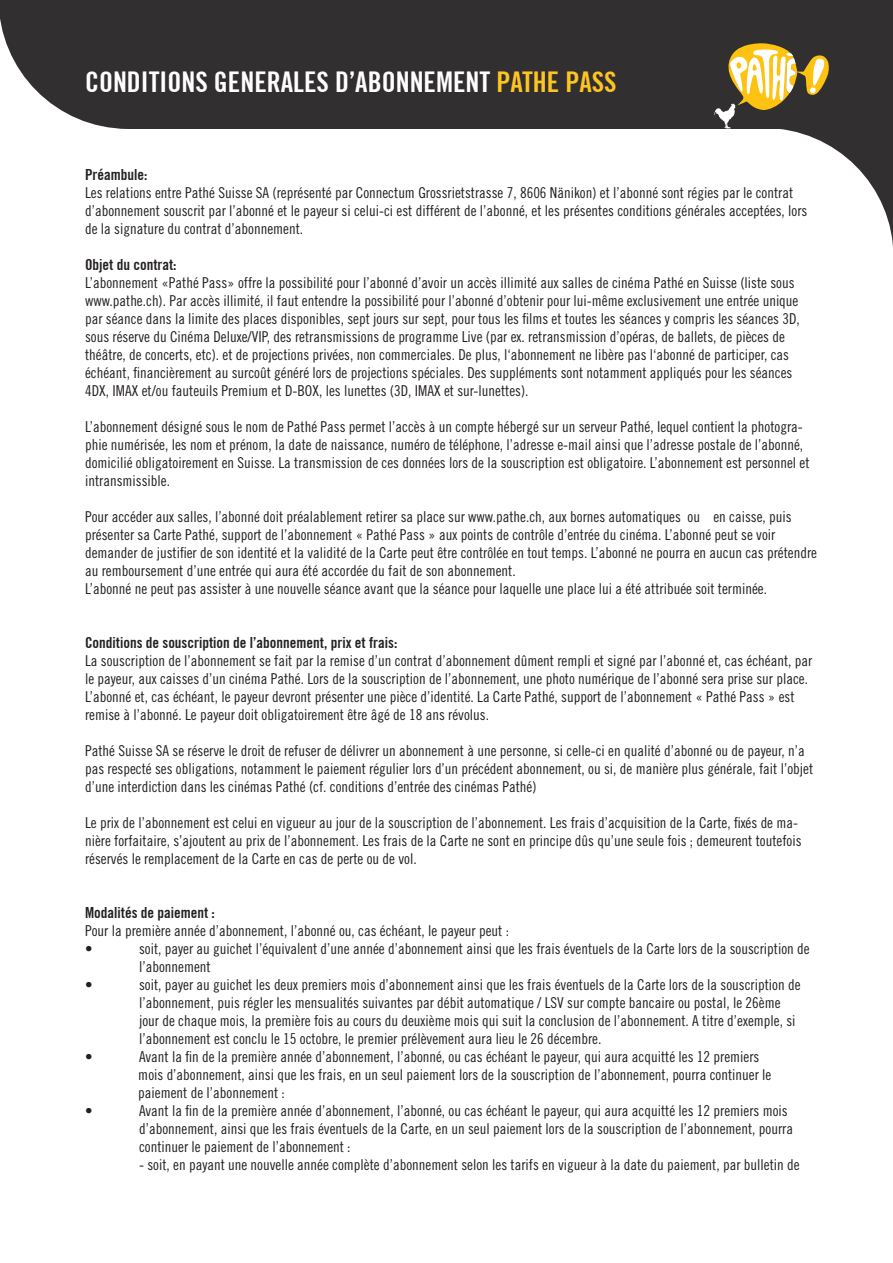
<style>
.page{position:relative;width:893px;height:1263px;background:#fff}
.page>*{position:absolute;margin:0;border:0;box-sizing:border-box;transform-origin:0 0}
.t1{font:27.9px "Trade Gothic Bold Cond Twenty";color:#fff}
.t2{font:15px/18px "Trade Gothic Cond Eighteen";color:#231f20}
.t3{font:15px "Trade Gothic Bold Cond Twenty";color:#231f20}
.s1{color:#fec422}
</style>
<div class="page">
<div style="left:0;top:0;width:893px;height:128px;background:#312f30"></div>
<svg style="left:0;top:19px;width:128px;height:110px"></svg>
<svg style="left:714px;top:43px;width:179px;height:203px"></svg>
<p class="t1" style="left:85px;top:65px;width:533px">CONDITIONS GENERALES D’ABONNEMENT <span class="s1">PATHE PASS</span></p>
<p class="t3" style="left:85px;top:166px;width:64px">Préambule:</p>
<p class="t2" style="left:85px;top:184px;width:724px">Les relations entre Pathé Suisse SA (représenté par Connectum Grossrietstrasse 7, 8606 Nänikon) et l’abonné sont régies par le contrat d’abonnement souscrit par l’abonné et le payeur si celui-ci est différent de l’abonné, et les présentes conditions générales acceptées, lors de la signature du contrat d’abonnement.</p>
<p class="t3" style="left:85px;top:256px;width:93px">Objet du contrat:</p>
<p class="t2" style="left:85px;top:274px;width:716px">L’abonnement «Pathé Pass» offre la possibilité pour l’abonné d’avoir un accès illimité aux salles de cinéma Pathé en Suisse (liste sous www.pathe.ch). Par accès illimité, il faut entendre la possibilité pour l’abonné d’obtenir pour lui-même exclusivement une entrée unique par séance dans la limite des places disponibles, sept jours sur sept, pour tous les films et toutes les séances y compris les séances 3D, sous réserve du Cinéma Deluxe/VIP, des retransmissions de programme Live (par ex. retransmission d’opéras, de ballets, de pièces de théâtre, de concerts, etc). et de projections privées, non commerciales. De plus, l‘abonnement ne libère pas l‘abonné de participer, cas échéant, financièrement au surcoût généré lors de projections spéciales. Des suppléments sont notamment appliqués pour les séances 4DX, IMAX et/ou fauteuils Premium et D-BOX, les lunettes (3D, IMAX et sur-lunettes).</p>
<p class="t2" style="left:85px;top:418px;width:726px">L’abonnement désigné sous le nom de Pathé Pass permet l’accès à un compte hébergé sur un serveur Pathé, lequel contient la photogra&shy;phie numérisée, les nom et prénom, la date de naissance, numéro de téléphone, l’adresse e-mail ainsi que l’adresse postale de l’abonné, domicilié obligatoirement en Suisse. La transmission de ces données lors de la souscription est obligatoire. L’abonnement est personnel et intransmissible.</p>
<p class="t2" style="left:85px;top:508px;width:733px">Pour accéder aux salles, l’abonné doit préalablement retirer sa place sur www.pathe.ch, aux bornes automatiques ou en caisse, puis présenter sa Carte Pathé, support de l’abonnement « Pathé Pass » aux points de contrôle d’entrée du cinéma. L’abonné peut se voir demander de justifier de son identité et la validité de la Carte peut être contrôlée en tout temps. L’abonné ne pourra en aucun cas prétendre au remboursement d’une entrée qui aura été accordée du fait de son abonnement.</p>
<p class="t2" style="left:85px;top:580px;width:683px">L’abonné ne peut pas assister à une nouvelle séance avant que la séance pour laquelle une place lui a été attribuée soit terminée.</p>
<p class="t3" style="left:85px;top:634px;width:314px">Conditions de souscription de l’abonnement, prix et frais:</p>
<p class="t2" style="left:85px;top:652px;width:729px">La souscription de l’abonnement se fait par la remise d’un contrat d’abonnement dûment rempli et signé par l’abonné et, cas échéant, par le payeur, aux caisses d’un cinéma Pathé. Lors de la souscription de l’abonnement, une photo numérique de l’abonné sera prise sur place.<br>L’abonné et, cas échéant, le payeur devront présenter une pièce d’identité. La Carte Pathé, support de l’abonnement « Pathé Pass » est remise à l’abonné. Le payeur doit obligatoirement être âgé de 18 ans révolus.</p>
<p class="t2" style="left:85px;top:742px;width:730px">Pathé Suisse SA se réserve le droit de refuser de délivrer un abonnement à une personne, si celle-ci en qualité d’abonné ou de payeur, n’a pas respecté ses obligations, notamment le paiement régulier lors d’un précédent abonnement, ou si, de manière plus générale, fait l’objet d’une interdiction dans les cinémas Pathé (cf. conditions d’entrée des cinémas Pathé)</p>
<p class="t2" style="left:85px;top:814px;width:718px">Le prix de l’abonnement est celui en vigueur au jour de la souscription de l’abonnement. Les frais d’acquisition de la Carte, fixés de ma&shy;nière forfaitaire, s’ajoutent au prix de l’abonnement. Les frais de la Carte ne sont en principe dûs qu’une seule fois ; demeurent toutefois réservés le remplacement de la Carte en cas de perte ou de vol.</p>
<p class="t3" style="left:85px;top:904px;width:131px">Modalités de paiement :</p>
<p class="t2" style="left:85px;top:922px;width:425px">Pour la première année d’abonnement, l’abonné ou, cas échéant, le payeur peut :</p>
<p class="t2" style="left:85px;top:940px;width:9px">•</p>
<p class="t2" style="left:139px;top:940px;width:672px">soit, payer au guichet l’équivalent d’une année d’abonnement ainsi que les frais éventuels de la Carte lors de la souscription de l’abonnement</p>
<p class="t2" style="left:85px;top:976px;width:9px">•</p>
<p class="t2" style="left:139px;top:976px;width:663px">soit, payer au guichet les deux premiers mois d’abonnement ainsi que les frais éventuels de la Carte lors de la souscription de l’abonnement, puis régler les mensualités suivantes par débit automatique / LSV sur compte bancaire ou postal, le 26ème jour de chaque mois, la première fois au cours du deuxième mois qui suit la conclusion de l’abonnement. A titre d’exemple, si l’abonnement est conclu le 15 octobre, le premier prélèvement aura lieu le 26 décembre.</p>
<p class="t2" style="left:85px;top:1048px;width:9px">•</p>
<p class="t2" style="left:139px;top:1048px;width:622px">Avant la fin de la première année d’abonnement, l’abonné, ou cas échéant le payeur, qui aura acquitté les 12 premiers</p>
<p class="t2" style="left:138px;top:1066px;width:635px">mois d’abonnement, ainsi que les frais, en un seul paiement lors de la souscription de l’abonnement, pourra continuer le</p>
<p class="t2" style="left:138px;top:1084px;width:148px">paiement de l’abonnement :</p>
<p class="t2" style="left:85px;top:1102px;width:9px">•</p>
<p class="t2" style="left:139px;top:1102px;width:655px">Avant la fin de la première année d’abonnement, l’abonné, ou cas échéant le payeur, qui aura acquitté les 12 premiers mois d’abonnement, ainsi que les frais éventuels de la Carte, en un seul paiement lors de la souscription de l’abonnement, pourra continuer le paiement de l’abonnement :</p>
<p class="t2" style="left:139px;top:1156px;width:662px">- soit, en payant une nouvelle année complète d’abonnement selon les tarifs en vigueur à la date du paiement, par bulletin de</p>
</div>
